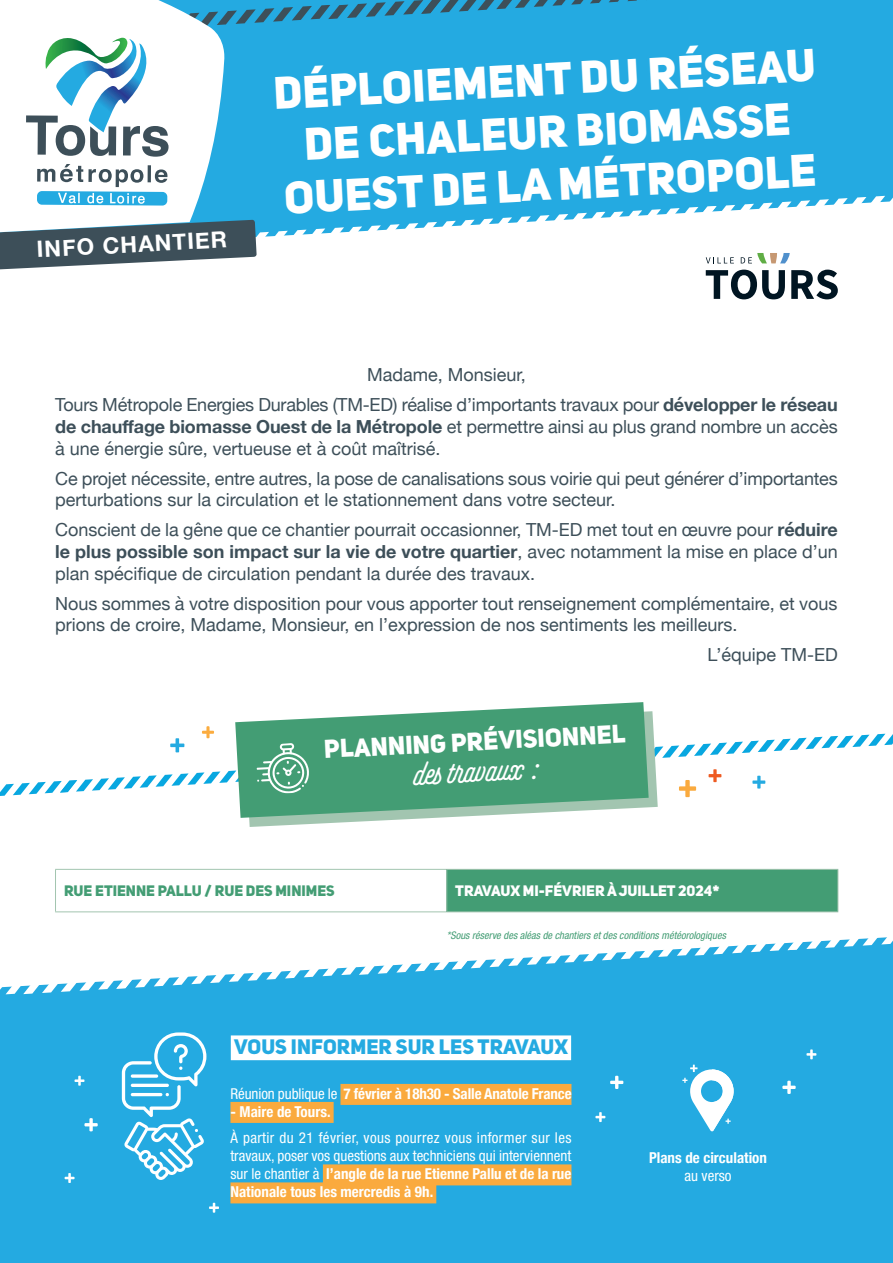
<style>
.page{position:relative;width:893px;height:1263px;background:#fff}
.page>*{position:absolute;margin:0;border:0;box-sizing:border-box;transform-origin:0 0}
.t1{font:45px/52.5px "Uni Sans Heavy CAPS";color:#fff;text-align:center}
.t2{font:900 37.65px "Selfie";color:#fff}
.t3{font:25.5px "Uni Sans Heavy CAPS";color:#fff}
.t4{font:700 22.5px "Helvetica Neue";color:#fff}
.t5{font:20.7px "Uni Sans Heavy CAPS";letter-spacing:.005em;color:#24aae1}
.t6{font:18px/21.6px "Helvetica Neue";color:#3d4f59;text-align:justify}
.t7{font:condensed 15px/18px "Helvetica Neue";color:#fff;text-align:justify}
.t8{font:700 condensed 15px/18px "Helvetica Neue";letter-spacing:-.005em;color:#fff;text-align:center}
.t9{font:15px "Uni Sans Heavy CAPS";color:#fff}
.t10{font:15px "Uni Sans Heavy CAPS";color:#439d74}
.t11{font:italic condensed 10.5px "Helvetica Neue";color:#439d74}
.s1{font-weight:700}
.s2{font-weight:400}
</style>
<div class="page">
<div style="left:226px;top:0;width:667px;height:164px;background:#24aae1"></div>
<div style="left:447px;top:869px;width:391px;height:43px;background:#439d74"></div>
<hr style="left:55px;top:869px;width:392px;height:1px;background:#a2c5b0">
<hr style="left:55px;top:870px;width:1px;height:41px;background:#a2c5b0">
<hr style="left:447px;top:869px;width:391px;height:1px;background:#a2c5b0">
<hr style="left:446px;top:870px;width:1px;height:41px;background:#a2c5b0">
<hr style="left:838px;top:870px;width:1px;height:41px;background:#a2c5b0">
<hr style="left:55px;top:911px;width:392px;height:1px;background:#a2c5b0">
<hr style="left:447px;top:911px;width:391px;height:1px;background:#a2c5b0">
<svg style="left:206px;top:726px;width:4px;height:12px"></svg>
<svg style="left:249px;top:711px;width:409px;height:116px"></svg>
<svg style="left:235px;top:702px;width:414px;height:116px;fill:#439d74"></svg>
<svg style="left:0;top:731px;width:893px;height:65px"></svg>
<svg style="left:26px;top:0;width:640px;height:157px"></svg>
<svg style="left:0;top:164px;width:893px;height:135px"></svg>
<div style="left:0;top:994px;width:893px;height:52px;background:#24aae1"></div>
<svg style="left:0;top:937px;width:893px;height:57px"></svg>
<div style="left:0;top:1046px;width:893px;height:217px;background:#24aae1"></div>
<svg style="left:682px;top:1065px;width:52px;height:66px"></svg>
<svg style="left:89px;top:1118px;width:4px;height:13px"></svg>
<hr style="left:84px;top:1123px;width:14px;height:3px;background:#fff">
<svg style="left:75px;top:1076px;width:9px;height:10px"></svg>
<div style="left:231px;top:1035px;width:340px;height:25px;background:#fff"></div>
<svg style="left:787px;top:1081px;width:4px;height:13px"></svg>
<hr style="left:782px;top:1086px;width:14px;height:3px;background:#fff">
<svg style="left:610px;top:1076px;width:13px;height:13px"></svg>
<svg style="left:209px;top:1203px;width:10px;height:10px"></svg>
<svg style="left:65px;top:1173px;width:10px;height:10px"></svg>
<svg style="left:806px;top:1049px;width:10px;height:10px"></svg>
<svg style="left:122px;top:1032px;width:84px;height:148px"></svg>
<svg style="left:595px;top:1112px;width:10px;height:10px"></svg>
<div style="left:340px;top:1084px;width:231px;height:21px;background:#faaa3e"></div>
<div style="left:230px;top:1102px;width:104px;height:21px;background:#faaa3e"></div>
<div style="left:323px;top:1164px;width:248px;height:21px;background:#faaa3e"></div>
<div style="left:230px;top:1182px;width:206px;height:21px;background:#faaa3e"></div>
<p class="t4" style="left:36px;top:231px;width:192px;rotate:-3deg">INFO CHANTIER</p>
<p class="t1" style="left:272px;top:66px;width:544px;rotate:-3deg">DÉPLOIEMENT DU RÉSEAU<br>DE CHALEUR BIOMASSE<br>OUEST DE LA MÉTROPOLE</p>
<p class="t6" style="left:367px;top:365px;width:160px">Madame, Monsieur,</p>
<p class="t6" style="left:55px;top:395px;width:784px">Tours Métropole Energies Durables (TM-ED) réalise d’importants travaux pour <span class="s1">développer le réseau de chauffage biomasse Ouest de la Métropole</span> et permettre ainsi au plus grand nombre un accès à une énergie sûre, vertueuse et à coût maîtrisé.</p>
<p class="t6" style="left:55px;top:469px;width:784px">Ce projet nécessite, entre autres, la pose de canalisations sous voirie qui peut générer d’importantes perturbations sur la circulation et le stationnement dans votre secteur.</p>
<p class="t6" style="left:55px;top:520px;width:784px">Conscient de la gêne que ce chantier pourrait occasionner, TM-ED met tout en œuvre pour <span class="s1">réduire le plus possible son impact sur la vie de votre quartier</span>, avec notamment la mise en place d’un plan spécifique de circulation pendant la durée des travaux.</p>
<p class="t6" style="left:55px;top:594px;width:783px">Nous sommes à votre disposition pour vous apporter tout renseignement complémentaire, et vous prions de croire, Madame, Monsieur, en l’expression de nos sentiments les meilleurs.</p>
<p class="t6" style="left:708px;top:645px;width:132px">L’équipe TM-ED</p>
<p class="t3" style="left:323px;top:733px;width:303px;rotate:-3deg">PLANNING PRÉVISIONNEL</p>
<p class="t2" style="left:412px;top:750px;width:127px;rotate:-3deg">des travaux :</p>
<p class="t10" style="left:64px;top:881px;width:272px">RUE ETIENNE PALLU / RUE DES MINIMES</p>
<p class="t9" style="left:455px;top:881px;width:266px">TRAVAUX MI-FÉVRIER À JUILLET 2024*</p>
<p class="t11" style="left:447px;top:929px;width:283px">*Sousréserve desaléasde chantiersetdesconditionsmétéorologiques</p>
<p class="t5" style="left:234px;top:1034px;width:335px">VOUS INFORMER SUR LES TRAVAUX</p>
<p class="t8" style="left:230px;top:1083px;width:343px"><span class="s2">Réunion publique le</span> 7 février à 18h30 - Salle Anatole France</p>
<p class="t8" style="left:230px;top:1101px;width:102px">- Maire de Tours.</p>
<p class="t7" style="left:230px;top:1129px;width:343px">À partir du 21 février, vous pourrez vous informer sur les travaux, poser vos questions aux techniciens qui interviennent sur le chantier à <span class="s1">l’angle de la rue Etienne Pallu et de la rue Nationale tous les mercredis à 9h.</span></p>
<p class="t8" style="left:649px;top:1147px;width:119px">Plans de circulation <span class="s2">au verso</span></p>
</div>
